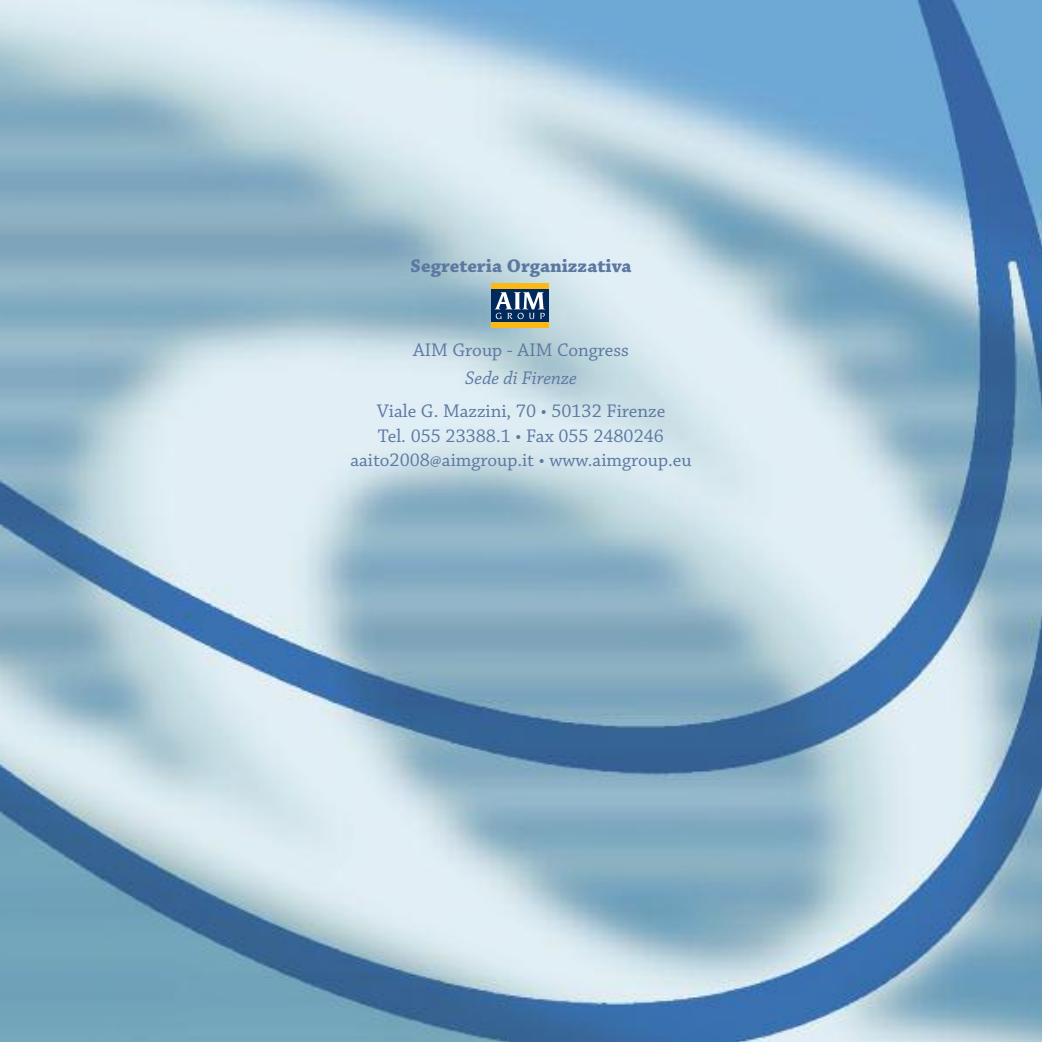
<style>
.page{position:relative;width:1042px;height:1042px;background:#fff}
.page>*{position:absolute;margin:0;border:0;box-sizing:border-box;transform-origin:0 0}
.t1{font:19.25px/24.5px "Chaparral Pro";color:#5c78a1;text-align:center}
.t2{font:700 19.25px "Chaparral Pro";color:#5c78a1}
.t3{font:italic 19.25px "Chaparral Pro";color:#5c78a1}
</style>
<div class="page">
<img style="left:0;top:0;width:1042px;height:1042px">
<div style="left:491px;top:283px;width:57px;height:6px;background:#fcb814"></div>
<div style="left:491px;top:289px;width:57px;height:33px;background:#00295c"></div>
<div style="left:491px;top:322px;width:57px;height:6px;background:#fcb814"></div>
<svg style="left:495px;top:292px;width:50px;height:27px"></svg>
<p class="t2" style="left:410px;top:259px;width:222px">Segreteria Organizzativa</p>
<p class="t1" style="left:413px;top:339px;width:217px">AIM Group - AIM Congress</p>
<p class="t3" style="left:465px;top:371px;width:113px">Sede di Firenze</p>
<p class="t1" style="left:350px;top:401px;width:343px">Viale G. Mazzini, 70 • 50132 Firenze<br>Tel. 055 23388.1 • Fax 055 2480246 aaito2008@aimgroup.it • www.aimgroup.eu</p>
</div>
